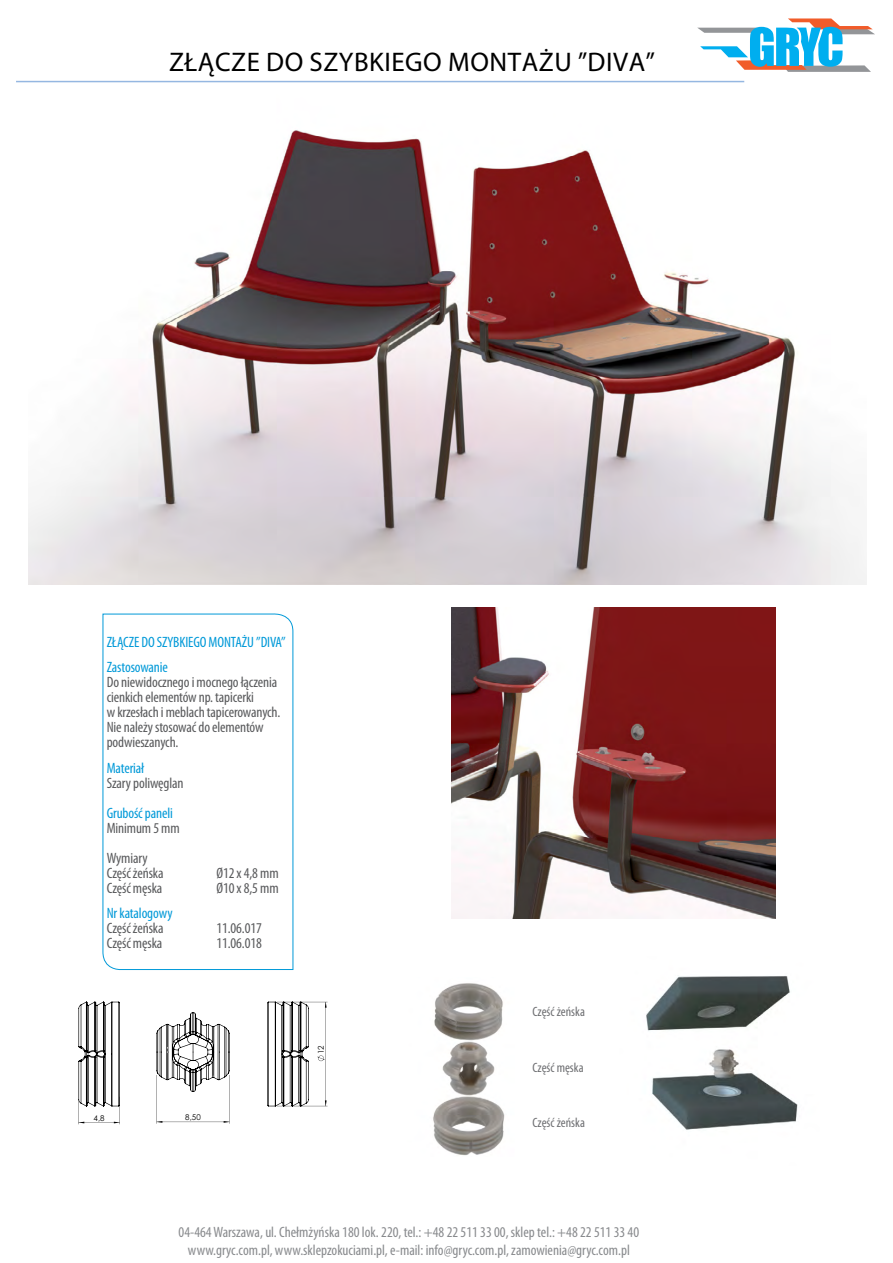
<style>
.page{position:relative;width:893px;height:1263px;background:#fff}
.page>*{position:absolute;margin:0;border:0;box-sizing:border-box;transform-origin:0 0}
.t1{font:27px "Myriad Pro";letter-spacing:.02em;color:#000}
.t2{font:condensed 15px/15px "Myriad Pro";letter-spacing:-.01em;color:#58595b}
.t3{font:condensed 15px/18px "Myriad Pro";color:#888a8d;text-align:center}
.t4{font:condensed 15px/25.5px "Myriad Pro";letter-spacing:-.01em;color:#0099d8}
.t5{font:condensed 13.5px "Myriad Pro";color:#6d6e71}
.t6{font:7.95px "Century Gothic";color:#000}
</style>
<div class="page">
<hr style="left:16px;top:81px;width:728px;height:1px;background:#95b7e1">
<svg style="left:697px;top:18px;width:178px;height:54px"></svg>
<img style="left:28px;top:130px;width:839px;height:455px">
<img style="left:451px;top:607px;width:324px;height:311px">
<svg style="left:267px;top:1002px;width:61px;height:104px"></svg>
<svg style="left:78px;top:1002px;width:42px;height:122px"></svg>
<svg style="left:156px;top:1012px;width:74px;height:112px"></svg>
<img style="left:433px;top:983px;width:72px;height:173px">
<img style="left:646px;top:976px;width:152px;height:154px">
<svg style="left:102px;top:613px;width:192px;height:357px"></svg>
<h1 class="t1" style="left:169px;top:45px;width:487px">ZŁĄCZE DO SZYBKIEGO MONTAŻU ”DIVA”</h1>
<p class="t4" style="left:107px;top:629px;width:181px">ZŁĄCZE DO SZYBKIEGO MONTAŻU ”DIVA”<br>Zastosowanie</p>
<p class="t2" style="left:107px;top:674px;width:175px">Do niewidocznego i mocnego łączenia cienkich elementów np. tapicerki<br>w krzesłach i meblach tapicerowanych.<br>Nie należy stosować do elementów podwieszanych.</p>
<p class="t4" style="left:107px;top:755px;width:39px">Materiał</p>
<p class="t2" style="left:107px;top:775px;width:78px">Szary poliwęglan</p>
<p class="t4" style="left:107px;top:800px;width:68px">Grubość paneli</p>
<p class="t2" style="left:107px;top:812px;width:74px;line-height:30px">Minimum 5 mm<br>Wymiary</p>
<p class="t2" style="left:107px;top:865px;width:58px">Część żeńska</p>
<p class="t2" style="left:216px;top:865px;width:64px">Ø12 x 4,8 mm</p>
<p class="t2" style="left:107px;top:880px;width:57px">Część męska</p>
<p class="t2" style="left:216px;top:880px;width:64px">Ø10 x 8,5 mm</p>
<p class="t4" style="left:107px;top:900px;width:67px">Nr katalogowy</p>
<p class="t2" style="left:107px;top:920px;width:58px">Część żeńska</p>
<p class="t2" style="left:216px;top:920px;width:47px">11.06.017</p>
<p class="t2" style="left:107px;top:935px;width:57px">Część męska</p>
<p class="t2" style="left:216px;top:935px;width:47px">11.06.018</p>
<p class="t6" style="left:94px;top:1112px;width:13px">4,8</p>
<p class="t6" style="left:185px;top:1112px;width:17px">8,50</p>
<p class="t6" style="left:315px;top:1054px;width:10px;rotate:-90deg">12</p>
<p class="t5" style="left:532px;top:1003px;width:54px">Część żeńska</p>
<p class="t5" style="left:532px;top:1059px;width:53px">Część męska</p>
<p class="t5" style="left:532px;top:1115px;width:54px">Część żeńska</p>
<p class="t3" style="left:179px;top:1223px;width:462px">04-464 Warszawa, ul. Chełmżyńska 180 lok. 220, tel.: +48 22 511 33 00, sklep tel.: +48 22 511 33 40 www.gryc.com.pl, www.sklepzokuciami.pl, e-mail: info@gryc.com.pl, zamowienia@gryc.com.pl</p>
</div>
